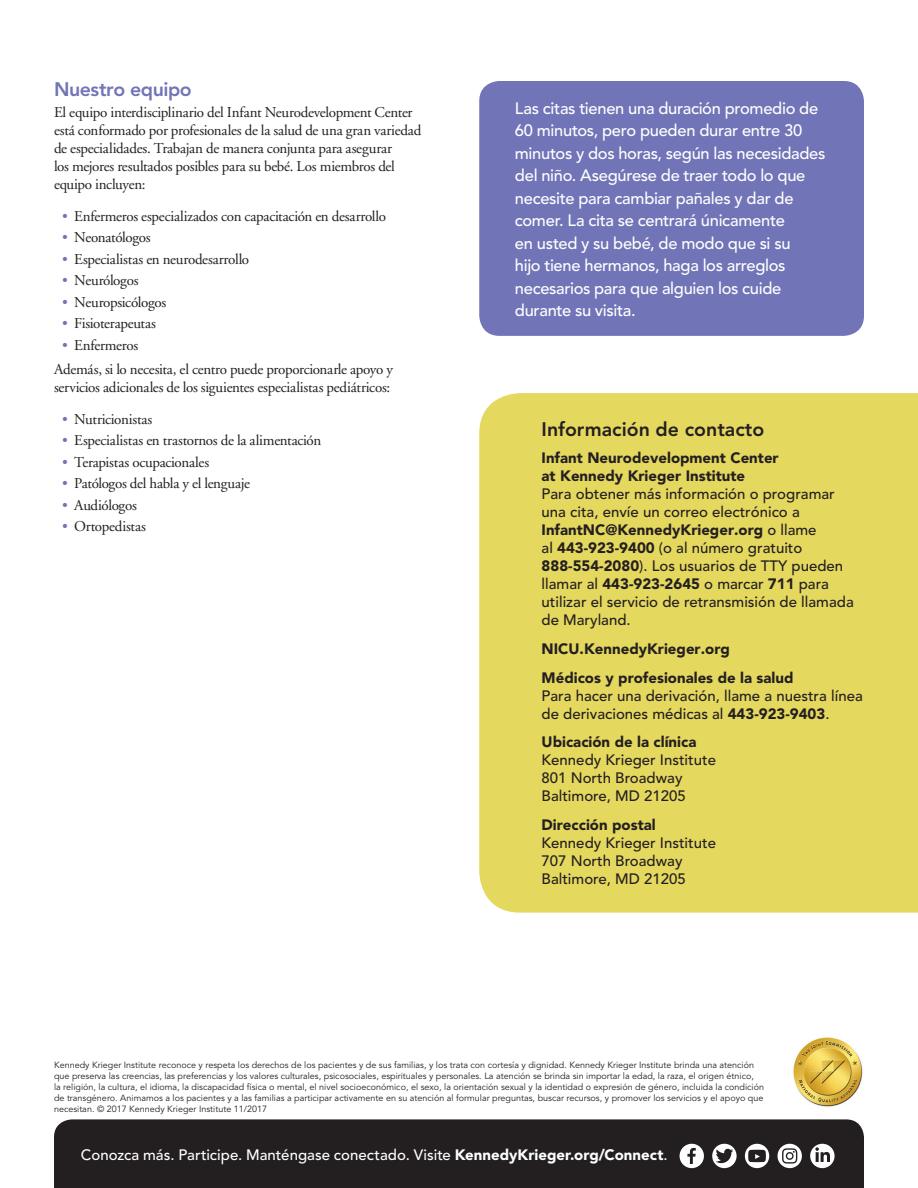
<style>
.page{position:relative;width:918px;height:1188px;background:#fff}
.page>*{position:absolute;margin:0;border:0;box-sizing:border-box;transform-origin:0 0}
.t1{font:800 19.5px "Avenir";color:#231f20}
.t2{font:800 19.5px "Avenir";letter-spacing:-.02em;color:#7174b7}
.t3{font:500 16.5px/22.5px "Avenir";letter-spacing:-.02em;color:#fff}
.t4{font:15px/18px "Adobe Garamond";letter-spacing:-.02em;color:#231f20}
.t5{font:500 15px/18px "Avenir";color:#231f20}
.t6{font:900 15px/18px "Avenir";color:#231f20}
.t7{font:500 15px "Avenir";color:#fff}
.t8{font:9px/10.8px "Avenir";color:#231f20}
.s1{color:#7174b7}
.s2{font-weight:900}
</style>
<div class="page">
<div style="left:479px;top:393px;width:439px;height:520px;background:#e5d85f"></div>
<img style="left:793px;top:1037px;width:70px;height:70px">
<div style="left:479px;top:81px;width:385px;height:255px;background:#7174b7;border-radius:20px"></div>
<div style="left:54px;top:1119px;width:810px;height:69px;background:#231f20"></div>
<svg style="left:680px;top:1144px;width:24px;height:24px"></svg>
<svg style="left:712px;top:1144px;width:25px;height:24px"></svg>
<svg style="left:745px;top:1144px;width:24px;height:24px"></svg>
<svg style="left:778px;top:1144px;width:24px;height:24px"></svg>
<svg style="left:810px;top:1144px;width:25px;height:24px"></svg>
<h1 class="t2" style="left:54px;top:78px;width:139px">Nuestro equipo</h1>
<p class="t4" style="left:54px;top:104px;width:369px">El equipo interdisciplinario del Infant Neurodevelopment Center está conformado por profesionales de la salud de una gran variedad de especialidades. Trabajan de manera conjunta para asegurar<br>los mejores resultados posibles para su bebé. Los miembros del equipo incluyen:</p>
<h3 class="t4" style="left:62px;top:207px;width:325px"><span class="s1">•</span> Enfermeros especializados con capacitación en desarrollo</h3>
<h3 class="t4" style="left:62px;top:229px;width:90px"><span class="s1">•</span> Neonatólogos</h3>
<h3 class="t4" style="left:62px;top:250px;width:188px"><span class="s1">•</span> Especialistas en neurodesarrollo</h3>
<h3 class="t4" style="left:62px;top:272px;width:78px"><span class="s1">•</span> Neurólogos</h3>
<h3 class="t4" style="left:62px;top:293px;width:106px"><span class="s1">•</span> Neuropsicólogos</h3>
<h3 class="t4" style="left:62px;top:315px;width:95px"><span class="s1">•</span> Fisioterapeutas</h3>
<h3 class="t4" style="left:54px;top:333px;width:341px;line-height:24.8px;text-indent:8px"><span class="s1">•</span> Enfermeros<br>Además, si lo necesita, el centro puede proporcionarle apoyo y</h3>
<h3 class="t4" style="left:54px;top:379px;width:338px">servicios adicionales de los siguientes especialistas pediátricos:</h3>
<h3 class="t4" style="left:62px;top:411px;width:92px"><span class="s1">•</span> Nutricionistas</h3>
<h3 class="t4" style="left:62px;top:432px;width:261px"><span class="s1">•</span> Especialistas en trastornos de la alimentación</h3>
<h3 class="t4" style="left:62px;top:454px;width:148px"><span class="s1">•</span> Terapistas ocupacionales</h3>
<h3 class="t4" style="left:62px;top:475px;width:189px"><span class="s1">•</span> Patólogos del habla y el lenguaje</h3>
<h3 class="t4" style="left:62px;top:497px;width:76px"><span class="s1">•</span> Audiólogos</h3>
<h3 class="t4" style="left:62px;top:518px;width:85px"><span class="s1">•</span> Ortopedistas</h3>
<p class="t3" style="left:515px;top:97px;width:312px">Las citas tienen una duración promedio de 60 minutos, pero pueden durar entre 30 minutos y dos horas, según las necesidades del niño. Asegúrese de traer todo lo que necesite para cambiar pañales y dar de comer. La cita se centrará únicamente<br>en usted y su bebé, de modo que si su<br>hijo tiene hermanos, haga los arreglos necesarios para que alguien los cuide durante su visita.</p>
<h1 class="t1" style="left:542px;top:418px;width:224px">Información de contacto</h1>
<h3 class="t6" style="left:542px;top:449px;width:239px">Infant Neurodevelopment Center at Kennedy Krieger Institute</h3>
<p class="t5" style="left:542px;top:485px;width:314px">Para obtener más información o programar una cita, envíe un correo electrónico a <span class="s2">InfantNC@KennedyKrieger.org</span> o llame<br>al <span class="s2">443-923-9400</span> (o al número gratuito <span class="s2">888-554-2080</span>). Los usuarios de TTY pueden llamar al <span class="s2">443-923-2645</span> o marcar <span class="s2">711</span> para utilizar el servicio de retransmisión de llamada de Maryland.</p>
<h3 class="t6" style="left:542px;top:634px;width:253px;line-height:28.8px">NICU.KennedyKrieger.org<br>Médicos y profesionales de la salud</h3>
<h3 class="t5" style="left:542px;top:687px;width:323px">Para hacer una derivación, llame a nuestra línea de derivaciones médicas al <span class="s2">443-923-9403</span>.</h3>
<h3 class="t6" style="left:542px;top:733px;width:156px">Ubicación de la clínica</h3>
<h3 class="t5" style="left:542px;top:752px;width:176px">Kennedy Krieger Institute<br>801 North Broadway<br>Baltimore, MD 21205</h3>
<h3 class="t6" style="left:542px;top:816px;width:116px">Dirección postal</h3>
<h3 class="t5" style="left:542px;top:834px;width:176px">Kennedy Krieger Institute<br>707 North Broadway<br>Baltimore, MD 21205</h3>
<p class="t8" style="left:54px;top:1060px;width:712px">Kennedy Krieger Institute reconoce y respeta los derechos de los pacientes y de sus familias, y los trata con cortesía y dignidad. Kennedy Krieger Institute brinda una atención que preserva las creencias, las preferencias y los valores culturales, psicosociales, espirituales y personales. La atención se brinda sin importar la edad, la raza, el origen étnico,<br>la religión, la cultura, el idioma, la discapacidad física o mental, el nivel socioeconómico, el sexo, la orientación sexual y la identidad o expresión de género, incluida la condición de transgénero. Animamos a los pacientes y a las familias a participar activamente en su atención al formular preguntas, buscar recursos, y promover los servicios y el apoyo que necesitan. © 2017 Kennedy Krieger Institute 11/2017</p>
<h3 class="t7" style="left:81px;top:1147px;width:588px">Conozca más. Participe. Manténgase conectado. Visite <span class="s2">KennedyKrieger.org/Connect</span>.</h3>
</div>
